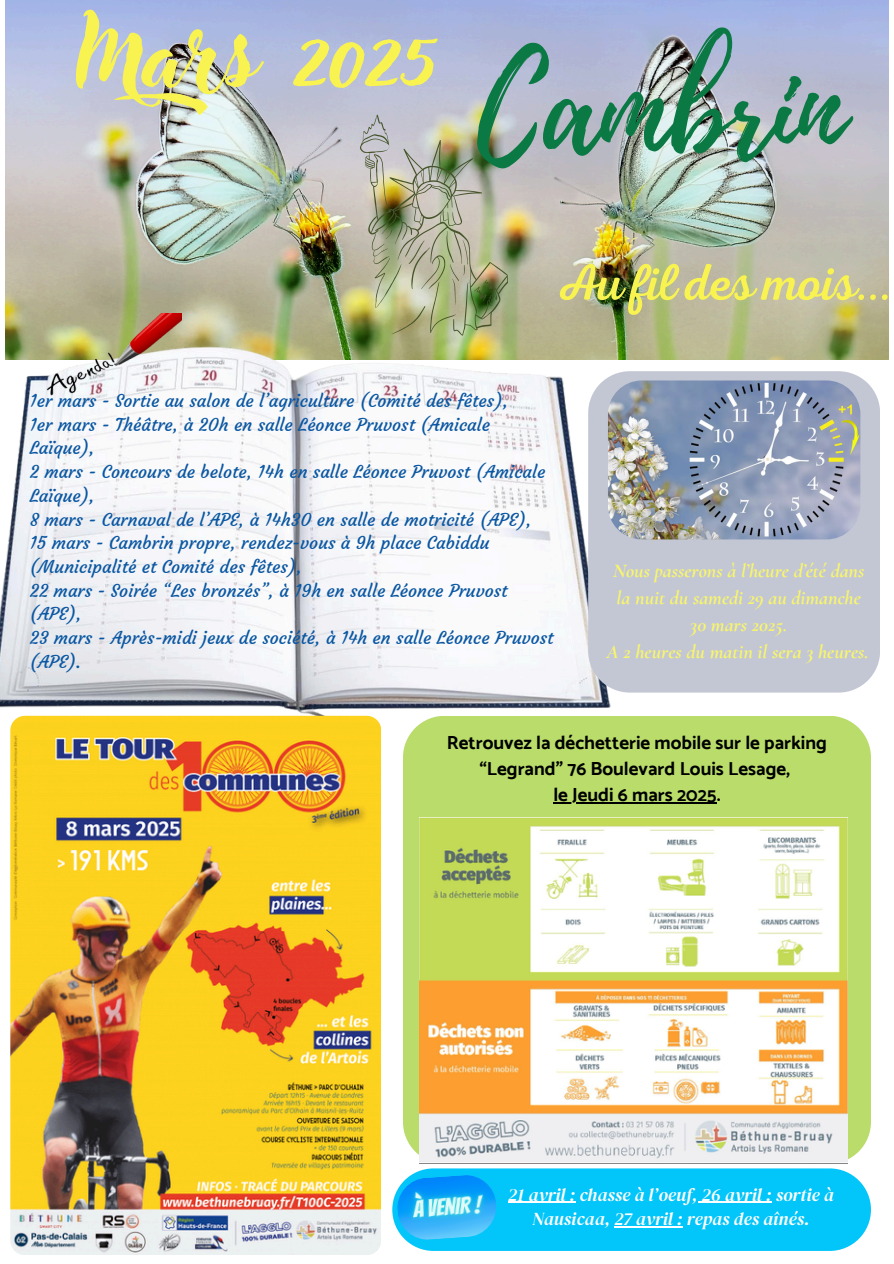
<style>
.page{position:relative;width:894px;height:1264px;background:#fff}
.page>*{position:absolute;margin:0;border:0;box-sizing:border-box;transform-origin:0 0}
.t1{font:132px "Playlist Script";color:#0b7944}
.t2{font:92.1px "Adlery Pro Swash";color:#f9f351}
.t3{font:51.75px "RTL Adam Script Regular";letter-spacing:-.02em;color:#f9f351}
.t4{font:italic 700 19.95px/27px "Cormorant Garamond";color:#f8f56c;text-align:center}
.t5{font:700 18.9px/25.8px "Catamaran";color:#000;text-align:center}
.t6{font:italic 18.15px/24.8px "DM Serif Display";color:#fff;text-align:center}
.t7{font:17.55px/23.7px "Courgette";color:#0a57a2}
</style>
<div class="page">
<img style="left:6px;top:0;width:882px;height:359px">
<div style="left:403px;top:716px;width:467px;height:446px;background:#b9dc6a"></div>
<img style="left:0;top:299px;width:617px;height:486px">
<div style="left:588px;top:371px;width:291px;height:321px;background:#c3c7d4"></div>
<img style="left:360px;top:115px;width:151px;height:220px">
<img style="left:30px;top:313px;width:152px;height:91px">
<img style="left:607px;top:380px;width:252px;height:159px;border-radius:34px">
<img style="left:10px;top:715px;width:370px;height:539px;border-radius:15px">
<div style="left:392px;top:1168px;width:478px;height:82px;background:#02c5fa;border-radius:41px"></div>
<img style="left:396px;top:1173px;width:100px;height:67px">
<img style="left:419px;top:817px;width:428px;height:345px">
<hr style="left:508px;top:1201px;width:67px;height:1px;background:#fff">
<hr style="left:697px;top:1201px;width:74px;height:1px;background:#fff">
<hr style="left:614px;top:1226px;width:68px;height:1px;background:#fff">
<hr style="left:553px;top:802px;width:163px;height:1px;background:#000">
<p class="t2" style="left:75px;top:11px;width:362px">Mars 2025</p>
<p class="t1" style="left:477px;top:14px;width:368px">Cambrin</p>
<p class="t3" style="left:556px;top:253px;width:338px">Au fil des mois...</p>
<p class="t7" style="left:30px;top:389px;width:480px">1er mars - Sortie au salon de l’agriculture (Comité des fêtes),</p>
<h2 class="t7" style="left:30px;top:413px;width:461px">1er mars - Théâtre, à 20h en salle Léonce Pruvost (Amicale<br>Laïque),</h2>
<p class="t7" style="left:30px;top:460px;width:517px">2 mars - Concours de belote, 14h en salle Léonce Pruvost (Amicale<br>Laïque),</p>
<h1 class="t7" style="left:30px;top:507px;width:503px">8 mars - Carnaval de l’APE, à 14h30 en salle de motricité (APE),</h1>
<h3 class="t7" style="left:30px;top:531px;width:461px">15 mars - Cambrin propre, rendez-vous à 9h place Cabiddu (Municipalité et Comité des fêtes),</h3>
<p class="t7" style="left:30px;top:578px;width:479px">22 mars - Soirée “Les bronzés”, à 19h en salle Léonce Pruvost (APE),</p>
<p class="t7" style="left:30px;top:626px;width:525px">23 mars - Après-midi jeux de société, à 14h en salle Léonce Pruvost (APE).</p>
<p class="t4" style="left:606px;top:557px;width:263px">Nous passerons à l’heure d’été dans la nuit du samedi 29 au dimanche<br>30 mars 2025.<br>A 2 heures du matin il sera 3 heures.</p>
<p class="t5" style="left:447px;top:730px;width:381px">Retrouvez la déchetterie mobile sur le parking “Legrand” 76 Boulevard Louis Lesage,</p>
<p class="t5" style="left:553px;top:781px;width:169px">le Jeudi 6 mars 2025.</p>
<p class="t6" style="left:508px;top:1181px;width:327px">21 avril : chasse à l’oeuf, 26 avril : sortie à<br>Nausicaa, 27 avril : repas des aînés.</p>
</div>
